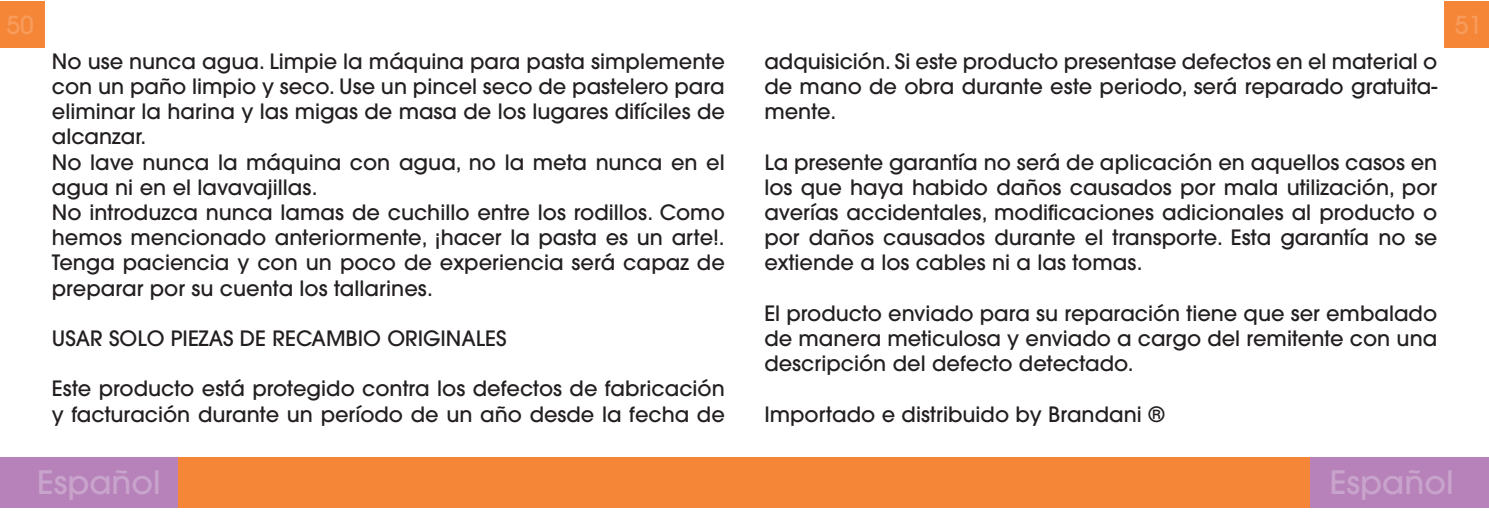
<style>
.page{position:relative;width:1489px;height:521px;background:#fff}
.page>*{position:absolute;margin:0;border:0;box-sizing:border-box;transform-origin:0 0}
.t1{font:500 32.02px "Avant Garde";color:#c8a3cb}
.t2{font:500 24.68px "Avant Garde";color:#f89c5c}
.t3{font:500 21px/25.2px "Avant Garde";color:#231f20;text-align:justify}
</style>
<div class="page">
<div style="left:1444px;top:1px;width:44px;height:46px;background:#f58638"></div>
<div style="left:1310px;top:457px;width:178px;height:51px;background:#b782b9"></div>
<div style="left:0;top:1px;width:45px;height:46px;background:#f58638"></div>
<div style="left:0;top:457px;width:179px;height:51px;background:#b782b9"></div>
<div style="left:178px;top:457px;width:1132px;height:51px;background:#f58638"></div>
<p class="t2" style="left:7px;top:15px;width:29px">50</p>
<p class="t2" style="left:1454px;top:15px;width:29px">51</p>
<p class="t3" style="left:52px;top:50px;width:674px;text-align:left">No use nunca agua. Limpie la máquina para pasta simplemente con un paño limpio y seco. Use un pincel seco de pastelero para eliminar la harina y las migas de masa de los lugares difíciles de alcanzar.<br>No lave nunca la máquina con agua, no la meta nunca en el agua ni en el lavavajillas.<br>No introduzca nunca lamas de cuchillo entre los rodillos. Como hemos mencionado anteriormente, ¡hacer la pasta es un arte!.<br>Tenga paciencia y con un poco de experiencia será capaz de preparar por su cuenta los tallarines.</p>
<p class="t3" style="left:52px;top:328px;width:456px">USAR SOLO PIEZAS DE RECAMBIO ORIGINALES</p>
<p class="t3" style="left:52px;top:378px;width:674px">Este producto está protegido contra los defectos de fabricación y facturación durante un período de un año desde la fecha de</p>
<p class="t3" style="left:764px;top:50px;width:674px">adquisición. Si este producto presentase defectos en el material o de mano de obra durante este periodo, será reparado gratuita&shy;mente.</p>
<p class="t3" style="left:764px;top:151px;width:674px">La presente garantía no será de aplicación en aquellos casos en los que haya habido daños causados por mala utilización, por averías accidentales, modificaciones adicionales al producto o por daños causados durante el transporte. Esta garantía no se extiende a los cables ni a las tomas.</p>
<p class="t3" style="left:764px;top:302px;width:674px">El producto enviado para su reparación tiene que ser embalado de manera meticulosa y enviado a cargo del remitente con una descripción del defecto detectado.</p>
<p class="t3" style="left:764px;top:403px;width:402px">Importado e distribuido by Brandani ®</p>
<h1 class="t1" style="left:37px;top:470px;width:125px">Español</h1>
<h1 class="t1" style="left:1329px;top:470px;width:125px">Español</h1>
</div>
